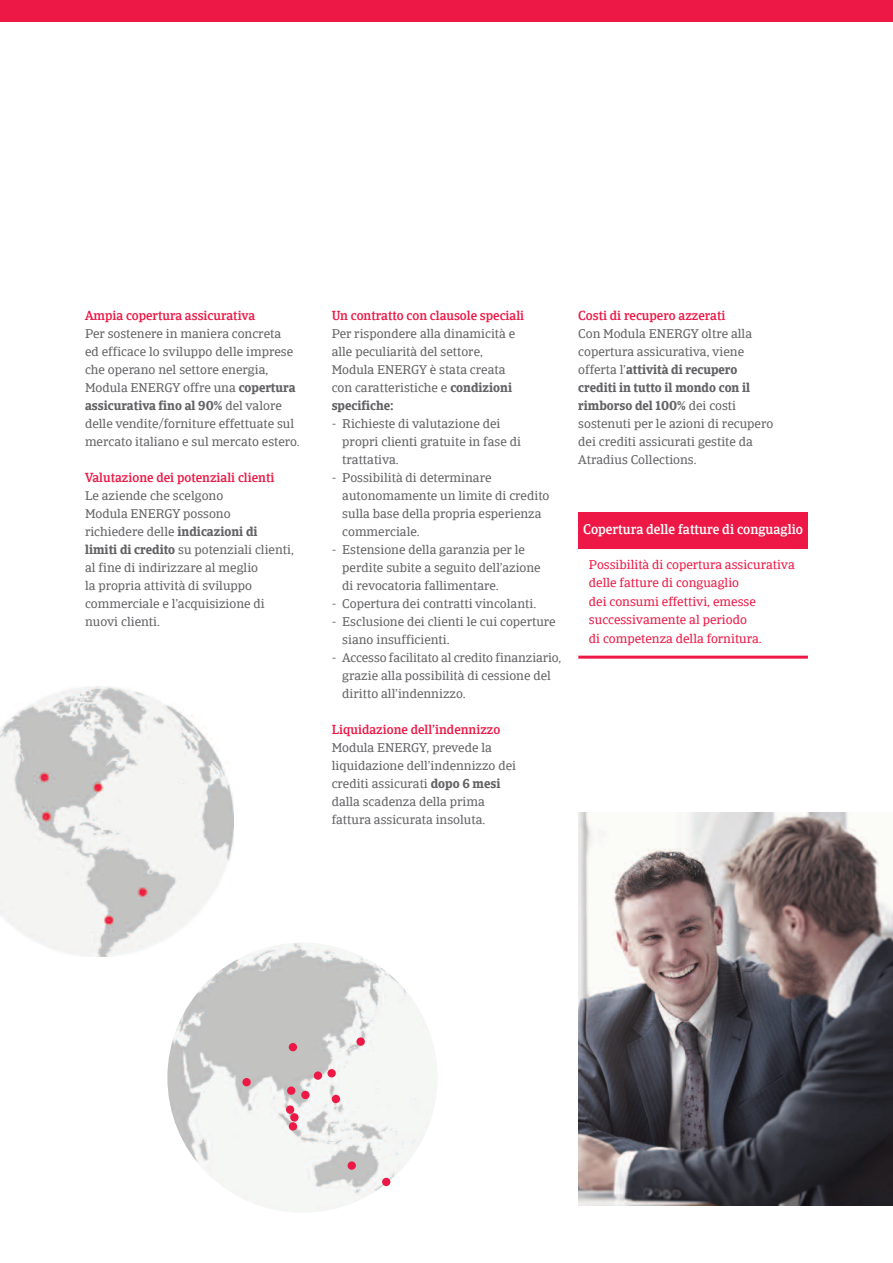
<style>
.page{position:relative;width:893px;height:1263px;background:#fff}
.page>*{position:absolute;margin:0;border:0;box-sizing:border-box;transform-origin:0 0}
.t1{font:500 13.5px "Catalana";color:#fff}
.t2{font:12.75px/18px "Catalana";color:#636366}
.t3{font:500 12.75px "Catalana";color:#ed1845}
.t4{font:12.75px/18.5px "Catalana";color:#ed1845}
.s1{font-weight:700}
</style>
<div class="page">
<img style="left:167px;top:943px;width:269px;height:269px">
<div style="left:289px;top:1043px;width:8px;height:8px;background:#ec1846;border-radius:50%"></div>
<div style="left:356px;top:1037px;width:9px;height:9px;background:#ec1846;border-radius:50%"></div>
<div style="left:289px;top:1122px;width:8px;height:8px;background:#ec1846;border-radius:50%"></div>
<div style="left:290px;top:1113px;width:9px;height:8px;background:#ec1846;border-radius:50%"></div>
<div style="left:286px;top:1105px;width:8px;height:9px;background:#ec1846;border-radius:50%"></div>
<div style="left:287px;top:1086px;width:8px;height:9px;background:#ec1846;border-radius:50%"></div>
<div style="left:301px;top:1091px;width:9px;height:8px;background:#ec1846;border-radius:50%"></div>
<div style="left:242px;top:1078px;width:9px;height:8px;background:#ec1846;border-radius:50%"></div>
<div style="left:314px;top:1071px;width:8px;height:9px;background:#ec1846;border-radius:50%"></div>
<div style="left:327px;top:1069px;width:9px;height:8px;background:#ec1846;border-radius:50%"></div>
<div style="left:332px;top:1095px;width:8px;height:8px;background:#ec1846;border-radius:50%"></div>
<div style="left:348px;top:1161px;width:8px;height:9px;background:#ec1846;border-radius:50%"></div>
<div style="left:382px;top:1178px;width:8px;height:8px;background:#ec1846;border-radius:50%"></div>
<div style="left:0;top:0;width:893px;height:21px;background:#ed1845"></div>
<img style="left:578px;top:812px;width:315px;height:393px">
<img style="left:0;top:686px;width:234px;height:271px">
<div style="left:578px;top:512px;width:230px;height:37px;background:#ed1845"></div>
<hr style="left:578px;top:656px;width:230px;height:3px;background:#ed1845">
<p class="t3" style="left:85px;top:307px;width:172px">Ampia copertura assicurativa</p>
<p class="t2" style="left:85px;top:324px;width:216px">Per sostenere in maniera concreta<br>ed efficace lo sviluppo delle imprese che operano nel settore energia, Modula ENERGY offre una <span class="s1">copertura assicurativa fino al 90%</span> del valore delle vendite/forniture effettuate sul mercato italiano e sul mercato estero.</p>
<p class="t3" style="left:85px;top:469px;width:191px">Valutazione dei potenziali clienti</p>
<p class="t2" style="left:85px;top:486px;width:210px">Le aziende che scelgono<br>Modula ENERGY possono<br>richiedere delle <span class="s1">indicazioni di<br>limiti di credito</span> su potenziali clienti, al fine di indirizzare al meglio<br>la propria attività di sviluppo commerciale e l’acquisizione di nuovi clienti.</p>
<p class="t3" style="left:332px;top:307px;width:194px">Un contratto con clausole speciali</p>
<p class="t2" style="left:332px;top:324px;width:185px">Per rispondere alla dinamicità e alle peculiarità del settore,<br>Modula ENERGY è stata creata con caratteristiche e <span class="s1">condizioni specifiche:</span></p>
<p class="t2" style="left:342px;top:414px;width:180px;text-indent:-11px">- Richieste di valutazione dei propri clienti gratuite in fase di trattativa.</p>
<p class="t2" style="left:342px;top:468px;width:209px;text-indent:-11px">- Possibilità di determinare autonomamente un limite di credito sulla base della propria esperienza commerciale.</p>
<p class="t2" style="left:342px;top:540px;width:200px;text-indent:-11px">- Estensione della garanzia per le perdite subite a seguito dell’azione di revocatoria fallimentare.</p>
<p class="t2" style="left:332px;top:594px;width:206px">- Copertura dei contratti vincolanti.</p>
<p class="t2" style="left:342px;top:612px;width:215px;text-indent:-11px">- Esclusione dei clienti le cui coperture siano insufficienti.</p>
<p class="t2" style="left:342px;top:648px;width:220px;text-indent:-11px">- Accesso facilitato al credito finanziario, grazie alla possibilità di cessione del diritto all’indennizzo.</p>
<p class="t3" style="left:332px;top:721px;width:170px">Liquidazione dell’indennizzo</p>
<p class="t2" style="left:332px;top:738px;width:186px">Modula ENERGY, prevede la liquidazione dell’indennizzo dei crediti assicurati <span class="s1">dopo 6 mesi </span>dalla scadenza della prima fattura assicurata insoluta.</p>
<p class="t3" style="left:578px;top:307px;width:149px">Costi di recupero azzerati</p>
<p class="t2" style="left:578px;top:324px;width:196px">Con Modula ENERGY oltre alla copertura assicurativa, viene offerta l’<span class="s1">attività di recupero crediti in tutto il mondo con il rimborso del 100%</span> dei costi sostenuti per le azioni di recupero dei crediti assicurati gestite da<br>Atradius Collections.</p>
<p class="t1" style="left:583px;top:520px;width:221px">Copertura delle fatture di conguaglio</p>
<p class="t4" style="left:589px;top:555px;width:207px">Possibilità di copertura assicurativa delle fatture di conguaglio<br>dei consumi effettivi, emesse successivamente al periodo<br>di competenza della fornitura.</p>
</div>
